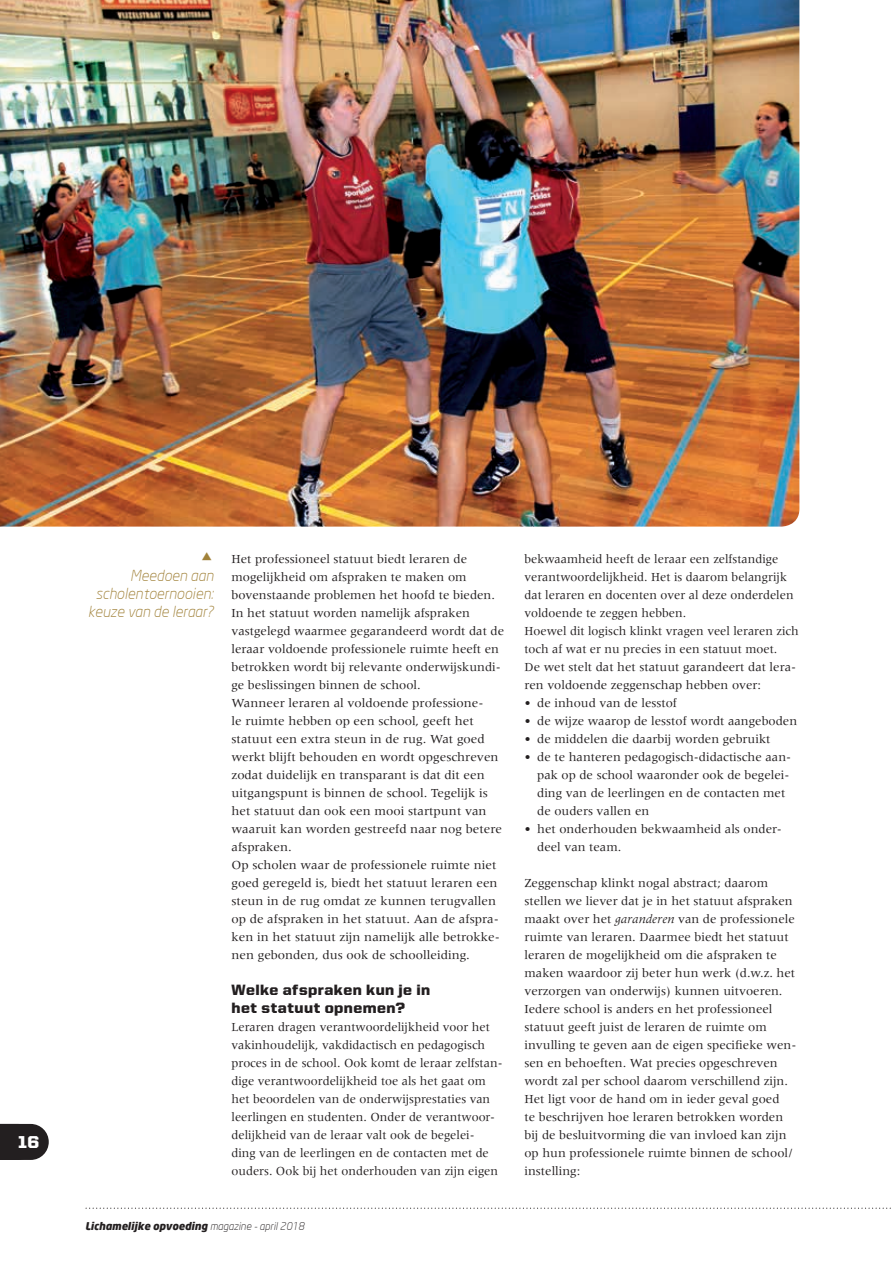
<style>
.page{position:relative;width:893px;height:1263px;background:#fff}
.page>*{position:absolute;margin:0;border:0;box-sizing:border-box;transform-origin:0 0}
.t1{font:900 17.25px "United Sans Reg";color:#fff}
.t2{font:italic 300 15px/18px "Neo Sans";color:#a1823a;text-align:right}
.t3{font:900 15px/18px "United Sans Reg";letter-spacing:.025em;color:#231f20}
.t4{font:12.75px/18px "Meridien LT Std";color:#231f20}
.t5{font:italic 900 10.5px "Neo Sans";color:#231f20}
.s1{font-weight:300}
.s2{font-style:italic}
</style>
<div class="page">
<img style="left:0;top:0;width:799px;height:527px">
<svg style="left:0;top:1124px;width:49px;height:36px;background:#353132"></svg>
<svg style="left:85px;top:1207px;width:806px;height:2px"></svg>
<h1 class="t1" style="left:18px;top:1133px;width:23px">16</h1>
<p class="t2" style="left:88px;top:566px;width:127px">Meedoen aan scholentoernooien: keuze van de leraar?</p>
<p class="t4" style="left:232px;top:549px;width:274px">Het professioneel statuut biedt leraren de mogelijkheid om afspraken te maken om bovenstaande problemen het hoofd te bieden.<br>In het statuut worden namelijk afspraken vastgelegd waarmee gegarandeerd wordt dat de leraar voldoende professionele ruimte heeft en betrokken wordt bij relevante onderwijskundi&shy;ge beslissingen binnen de school.<br>Wanneer leraren al voldoende professione-<br>le ruimte hebben op een school, geeft het statuut een extra steun in de rug. Wat goed werkt blijft behouden en wordt opgeschreven zodat duidelijk en transparant is dat dit een uitgangspunt is binnen de school. Tegelijk is het statuut dan ook een mooi startpunt van waaruit kan worden gestreefd naar nog betere afspraken.<br>Op scholen waar de professionele ruimte niet goed geregeld is, biedt het statuut leraren een steun in de rug omdat ze kunnen terugvallen op de afspraken in het statuut. Aan de afspra&shy;ken in het statuut zijn namelijk alle betrokke&shy;nen gebonden, dus ook de schoolleiding.</p>
<p class="t3" style="left:232px;top:980px;width:200px">Welke afspraken kun je in het statuut opnemen?</p>
<p class="t4" style="left:232px;top:1017px;width:273px">Leraren dragen verantwoordelijkheid voor het vakinhoudelijk, vakdidactisch en pedagogisch proces in de school. Ook komt de leraar zelfstan&shy;dige verantwoordelijkheid toe als het gaat om het beoordelen van de onderwijsprestaties van leerlingen en studenten. Onder de verantwoor&shy;delijkheid van de leraar valt ook de begelei-<br>ding van de leerlingen en de contacten met de ouders. Ook bij het onderhouden van zijn eigen</p>
<p class="t5" style="left:85px;top:1219px;width:221px">Lichamelijke opvoeding <span class="s1">magazine - april 2018</span></p>
<p class="t4" style="left:524px;top:549px;width:276px">bekwaamheid heeft de leraar een zelfstandige verantwoordelijkheid. Het is daarom belangrijk dat leraren en docenten over al deze onderdelen voldoende te zeggen hebben.<br>Hoewel dit logisch klinkt vragen veel leraren zich toch af wat er nu precies in een statuut moet.<br>De wet stelt dat het statuut garandeert dat lera&shy;ren voldoende zeggenschap hebben over:</p>
<p class="t4" style="left:524px;top:693px;width:154px">• de inhoud van de lesstof</p>
<p class="t4" style="left:524px;top:711px;width:274px">• de wijze waarop de lesstof wordt aangeboden</p>
<p class="t4" style="left:524px;top:729px;width:248px">• de middelen die daarbij worden gebruikt</p>
<p class="t4" style="left:537px;top:747px;width:255px;text-indent:-13px">• de te hanteren pedagogisch-didactische aan&shy;pak op de school waaronder ook de begelei&shy;ding van de leerlingen en de contacten met de ouders vallen en</p>
<p class="t4" style="left:537px;top:819px;width:246px;text-indent:-13px">• het onderhouden bekwaamheid als onder&shy;deel van team.</p>
<p class="t4" style="left:524px;top:873px;width:273px">Zeggenschap klinkt nogal abstract; daarom stellen we liever dat je in het statuut afspraken maakt over het <span class="s2">garanderen</span> van de professionele ruimte van leraren. Daarmee biedt het statuut leraren de mogelijkheid om die afspraken te maken waardoor zij beter hun werk (d.w.z. het verzorgen van onderwijs) kunnen uitvoeren.<br>Iedere school is anders en het professioneel statuut geeft juist de leraren de ruimte om invulling te geven aan de eigen specifieke wen&shy;sen en behoeften. Wat precies opgeschreven wordt zal per school daarom verschillend zijn.<br>Het ligt voor de hand om in ieder geval goed<br>te beschrijven hoe leraren betrokken worden bij de besluitvorming die van invloed kan zijn op hun professionele ruimte binnen de school/ instelling:</p>
</div>
